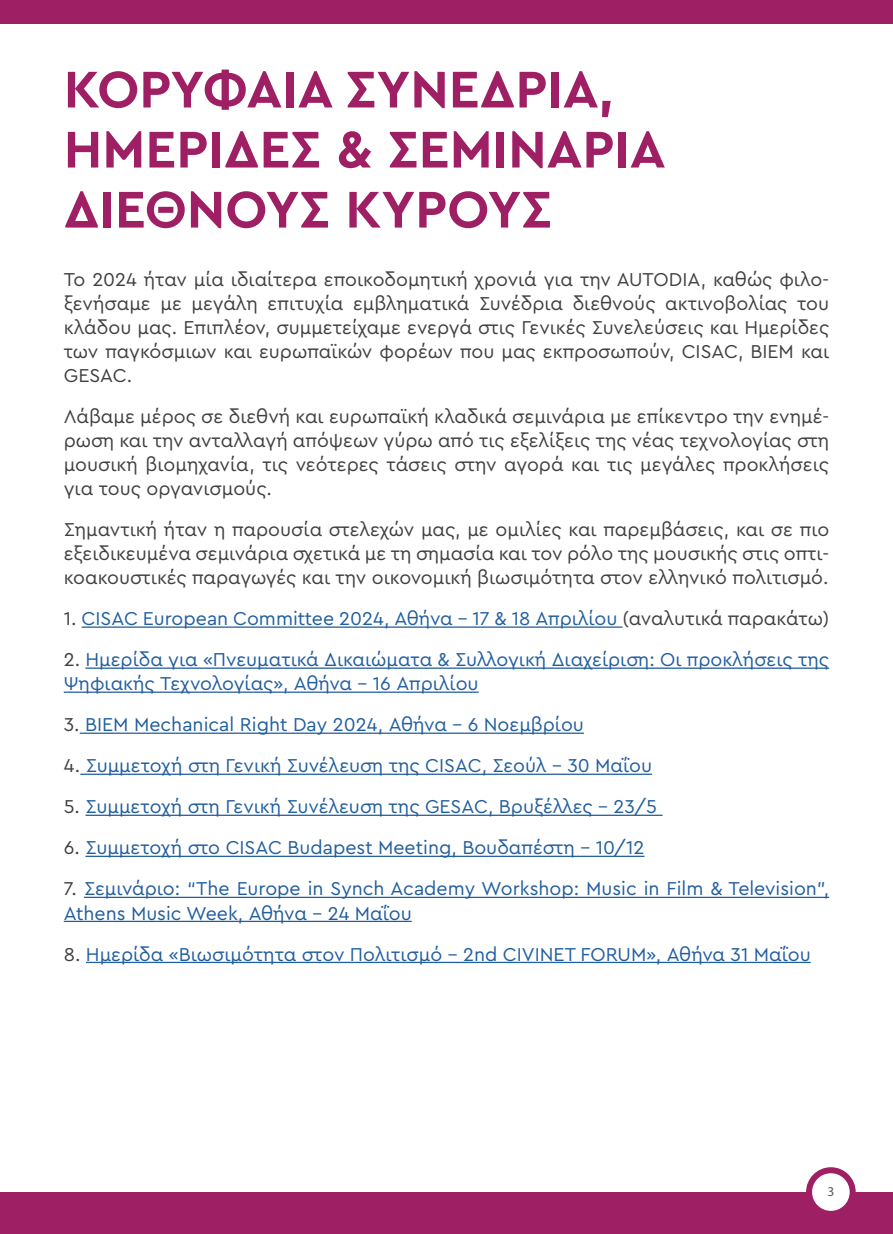
<style>
.page{position:relative;width:893px;height:1234px;background:#fff}
.page>*{position:absolute;margin:0;border:0;box-sizing:border-box;transform-origin:0 0}
.t1{font:700 54px/60px "Cera Pro";color:#9e1f63}
.t2{font:19.5px/24px "Cera Pro";color:#404040;text-align:justify}
.t3{font:19.5px/24px "Cera Pro";color:#215e9e}
.t4{font:13.5px "Myriad Pro";color:#58595b}
.s1{color:#404040}
</style>
<div class="page">
<div style="left:0;top:1191px;width:893px;height:42px;background:#9e1f63"></div>
<svg style="left:809px;top:1169px;width:44px;height:44px"></svg>
<div style="left:806px;top:1166px;width:50px;height:50px;border:6px solid #9e1f63;border-radius:50%"></div>
<div style="left:0;top:0;width:893px;height:24px;background:#9e1f63"></div>
<hr style="left:82px;top:626px;width:541px;height:1px;background:#215e9e">
<hr style="left:85px;top:667px;width:744px;height:1px;background:#215e9e">
<hr style="left:64px;top:691px;width:415px;height:1px;background:#215e9e">
<hr style="left:80px;top:732px;width:504px;height:1px;background:#215e9e">
<hr style="left:80px;top:773px;width:572px;height:1px;background:#215e9e">
<hr style="left:86px;top:814px;width:576px;height:1px;background:#215e9e">
<hr style="left:85px;top:855px;width:559px;height:1px;background:#215e9e">
<hr style="left:84px;top:896px;width:745px;height:1px;background:#215e9e">
<hr style="left:64px;top:920px;width:348px;height:1px;background:#215e9e">
<hr style="left:86px;top:961px;width:725px;height:1px;background:#215e9e">
<h1 class="t1" style="left:64px;top:57px;width:603px">ΚΟΡΥΦΑΊΑ ΣΥΝΈΔΡΙΑ,<br>ΗΜΕΡΊΔΕΣ &amp; ΣΕΜΙΝΆΡΙΑ<br>ΔΙΕΘΝΟΎΣ ΚΎΡΟΥΣ</h1>
<p class="t2" style="left:64px;top:266px;width:767px">Το 2024 ήταν μία ιδιαίτερα εποικοδομητική χρονιά για την AUTODIA, καθώς φιλο&shy;ξενήσαμε με μεγάλη επιτυχία εμβληματικά Συνέδρια διεθνούς ακτινοβολίας του κλάδου μας. Επιπλέον, συμμετείχαμε ενεργά στις Γενικές Συνελεύσεις και Ημερίδες των παγκόσμιων και ευρωπαϊκών φορέων που μας εκπροσωπούν, CISAC, BIEM και GESAC.</p>
<p class="t2" style="left:64px;top:403px;width:767px">Λάβαμε μέρος σε διεθνή και ευρωπαϊκή κλαδικά σεμινάρια με επίκεντρο την ενημέ&shy;ρωση και την ανταλλαγή απόψεων γύρω από τις εξελίξεις της νέας τεχνολογίας στη μουσική βιομηχανία, τις νεότερες τάσεις στην αγορά και τις μεγάλες προκλήσεις για τους οργανισμούς.</p>
<p class="t2" style="left:64px;top:516px;width:767px">Σημαντική ήταν η παρουσία στελεχών μας, με ομιλίες και παρεμβάσεις, και σε πιο εξειδικευμένα σεμινάρια σχετικά με τη σημασία και τον ρόλο της μουσικής στις οπτι&shy;κοακουστικές παραγωγές και την οικονομική βιωσιμότητα στον ελληνικό πολιτισμό.</p>
<p class="t3" style="left:64px;top:605px;width:767px"><span class="s1">1.</span> CISAC European Committee 2024, Αθήνα - 17 &amp; 18 Απριλίου <span class="s1">(αναλυτικά παρακάτω)</span></p>
<p class="t3" style="left:64px;top:646px;width:767px"><span class="s1">2.</span> Ημερίδα για «Πνευματικά Δικαιώματα &amp; Συλλογική Διαχείριση: Οι προκλήσεις της<br>Ψηφιακής Τεχνολογίας», Αθήνα - 16 Απριλίου</p>
<p class="t3" style="left:64px;top:711px;width:522px"><span class="s1">3.</span> ΒΙΕΜ Mechanical Right Day 2024, Αθήνα - 6 Νοεμβρίου</p>
<p class="t3" style="left:64px;top:752px;width:590px"><span class="s1">4.</span> Συμμετοχή στη Γενική Συνέλευση της CISAC, Σεούλ - 30 Μαΐου</p>
<p class="t3" style="left:64px;top:793px;width:595px"><span class="s1">5.</span> Συμμετοχή στη Γενική Συνέλευση της GESAC, Βρυξέλλες - 23/5</p>
<p class="t3" style="left:64px;top:834px;width:582px"><span class="s1">6.</span> Συμμετοχή στο CISAC Budapest Meeting, Βουδαπέστη - 10/12</p>
<p class="t3" style="left:64px;top:875px;width:767px"><span class="s1">7.</span> Σεμινάριο: “The Europe in Synch Academy Workshop: Music in Film &amp; Television”,<br>Athens Music Week, Αθήνα - 24 Μαΐου</p>
<p class="t3" style="left:64px;top:940px;width:748px"><span class="s1">8.</span> Ημερίδα «Βιωσιμότητα στον Πολιτισμό - 2nd CIVINET FORUM», Αθήνα 31 Μαΐου</p>
<p class="t4" style="left:827px;top:1182px;width:8px">3</p>
</div>
